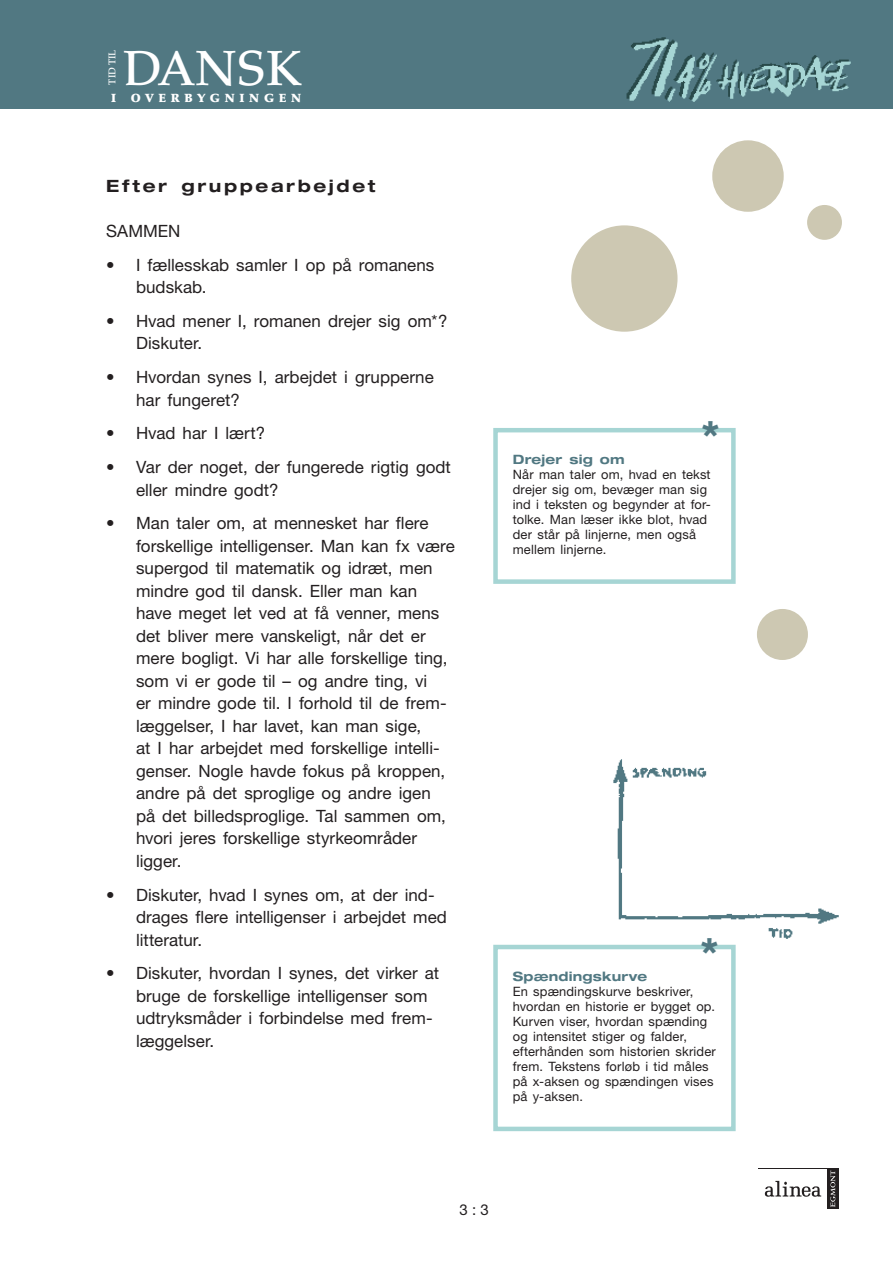
<style>
.page{position:relative;width:893px;height:1263px;background:#fff}
.page>*{position:absolute;margin:0;border:0;box-sizing:border-box;transform-origin:0 0}
.t1{font:500 49.2px "Palatino";color:#fff}
.t2{font:700 expanded 39px "Helvetica Neue";color:#517882}
.t3{font:16.95px/22.5px "Helvetica Neue";color:#231f20}
.t4{font:700 expanded 16.95px "Helvetica Neue";letter-spacing:.155em;color:#231f20}
.t5{font:15px "Helvetica Neue";color:#231f20}
.t6{font:12.9px/15px "Helvetica Neue";letter-spacing:.015em;color:#231f20}
.t7{font:700 expanded 12.9px "Helvetica Neue";letter-spacing:.015em;color:#517882}
.t8{font:900 11.85px "Palatino";letter-spacing:.395em;color:#fff}
.t9{font:500 9.9px "Palatino";color:#fff}
</style>
<div class="page">
<div style="left:758px;top:1168px;width:81px;height:41px;background:#231f20"></div>
<div style="left:758px;top:1169px;width:69px;height:39px;background:#fff"></div>
<svg style="left:830px;top:1170px;width:5px;height:37px"></svg>
<svg style="left:765px;top:1181px;width:56px;height:16px"></svg>
<div style="left:0;top:0;width:893px;height:109px;background:#517882"></div>
<img style="left:626px;top:37px;width:92px;height:65px">
<img style="left:718px;top:55px;width:133px;height:44px">
<div style="left:757px;top:609px;width:51px;height:51px;background:#cdc8b2;border-radius:50%"></div>
<div style="left:493px;top:428px;width:243px;height:156px;border:4px solid #a6d5d4"></div>
<div style="left:493px;top:945px;width:243px;height:186px;border:4px solid #a6d5d4"></div>
<img style="left:613px;top:759px;width:226px;height:180px">
<div style="left:712px;top:140px;width:72px;height:72px;background:#cdc8b2;border-radius:50%"></div>
<div style="left:807px;top:205px;width:35px;height:35px;background:#cdc8b2;border-radius:50%"></div>
<div style="left:571px;top:225px;width:106px;height:107px;background:#cdc8b2;border-radius:50%"></div>
<p class="t9" style="left:106px;top:85px;width:36px;rotate:-90deg">TID TIL</p>
<h1 class="t1" style="left:123px;top:39px;width:181px">DANSK</h1>
<p class="t8" style="left:111px;top:91px;width:192px">I OVERBYGNINGEN</p>
<p class="t4" style="left:106px;top:175px;width:271px">Efter gruppearbejdet</p>
<p class="t3" style="left:106px;top:219px;width:75px">SAMMEN</p>
<p class="t3" style="left:136px;top:253px;width:300px;text-indent:-30px">• I fællesskab samler I op på romanens budskab.</p>
<p class="t3" style="left:136px;top:309px;width:313px;text-indent:-30px">• Hvad mener I, romanen drejer sig om*?<br>Diskuter.</p>
<p class="t3" style="left:136px;top:366px;width:299px;text-indent:-30px">• Hvordan synes I, arbejdet i grupperne har fungeret?</p>
<p class="t3" style="left:106px;top:422px;width:160px">• Hvad har I lært?</p>
<p class="t3" style="left:136px;top:456px;width:316px;text-indent:-30px">• Var der noget, der fungerede rigtig godt eller mindre godt?</p>
<p class="t3" style="left:136px;top:512px;width:320px;text-indent:-30px">• Man taler om, at mennesket har flere forskellige intelligenser. Man kan fx være supergod til matematik og idræt, men mindre god til dansk. Eller man kan have meget let ved at få venner, mens det bliver mere vanskeligt, når det er mere bogligt. Vi har alle forskellige ting, som vi er gode til – og andre ting, vi<br>er mindre gode til. I forhold til de frem&shy;læggelser, I har lavet, kan man sige,<br>at I har arbejdet med forskellige intelli&shy;genser. Nogle havde fokus på kroppen, andre på det sproglige og andre igen<br>på det billedsproglige. Tal sammen om, hvori jeres forskellige styrkeområder ligger.</p>
<p class="t3" style="left:136px;top:883px;width:312px;text-indent:-30px">• Diskuter, hvad I synes om, at der ind&shy;drages flere intelligenser i arbejdet med litteratur.</p>
<p class="t3" style="left:136px;top:962px;width:305px;text-indent:-30px">• Diskuter, hvordan I synes, det virker at bruge de forskellige intelligenser som udtryksmåder i forbindelse med frem&shy;læggelser.</p>
<h2 class="t2" style="left:702px;top:411px;width:20px">*</h2>
<p class="t7" style="left:513px;top:451px;width:114px">Drejer sig om</p>
<p class="t6" style="left:513px;top:467px;width:200px">Når man taler om, hvad en tekst drejer sig om, bevæger man sig ind i teksten og begynder at for&shy;tolke. Man læser ikke blot, hvad der står på linjerne, men også mellem linjerne.</p>
<h2 class="t2" style="left:701px;top:928px;width:20px">*</h2>
<p class="t7" style="left:513px;top:968px;width:136px">Spændingskurve</p>
<p class="t6" style="left:513px;top:983px;width:205px">En spændingskurve beskriver, hvordan en historie er bygget op.<br>Kurven viser, hvordan spænding og intensitet stiger og falder, efterhånden som historien skrider frem. Tekstens forløb i tid måles på x-aksen og spændingen vises på y-aksen.</p>
<p class="t5" style="left:459px;top:1201px;width:31px">3 : 3</p>
</div>
